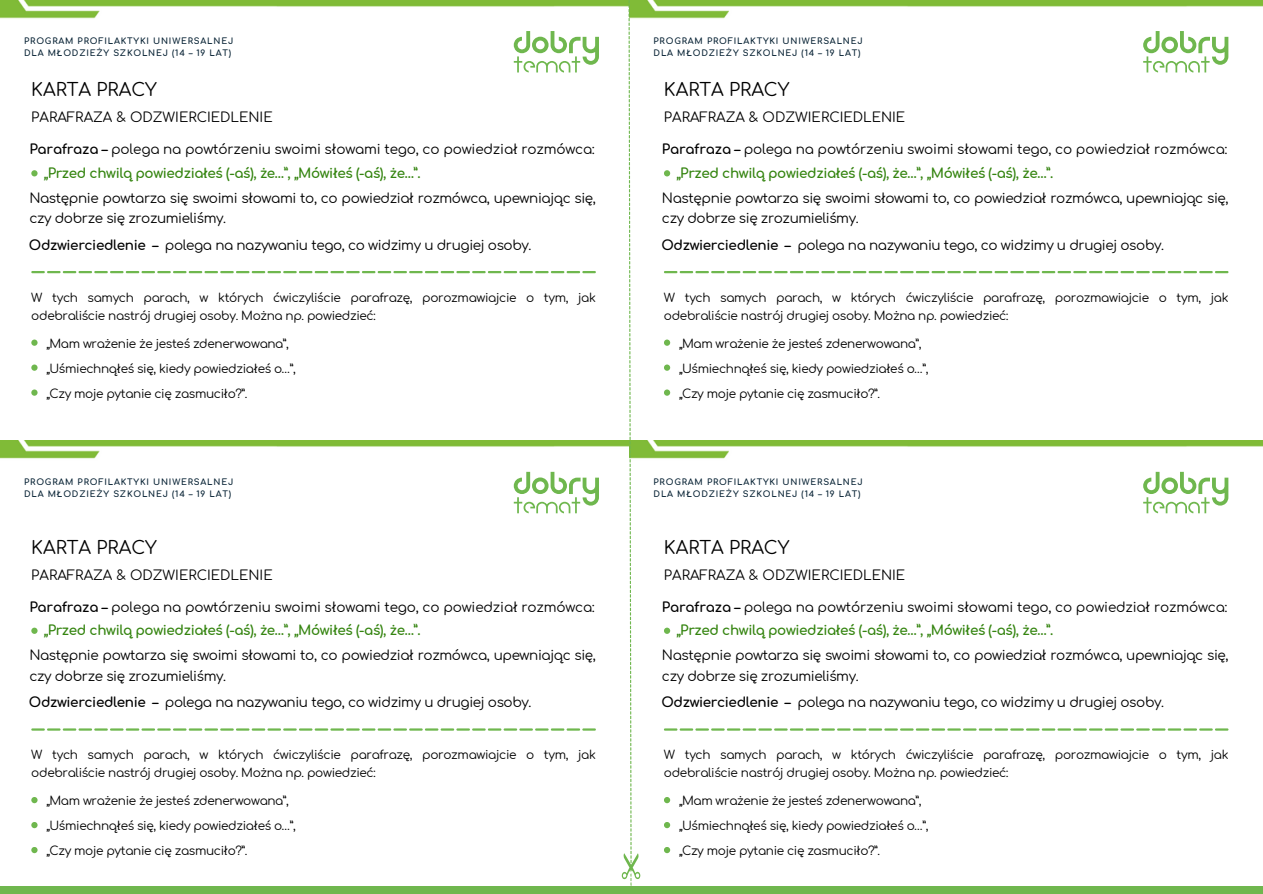
<style>
.page{position:relative;width:1263px;height:894px;background:#fff}
.page>*{position:absolute;margin:0;border:0;box-sizing:border-box;transform-origin:0 0}
.t1{font:18px "Comfortaa";color:#000}
.t2{font:700 18px "Comfortaa";color:#fff}
.t3{font:13.5px/20.2px "Comfortaa";letter-spacing:-.03em;color:#000}
.t4{font:13.5px "Comfortaa";letter-spacing:-.01em;color:#000}
.t5{font:700 13.5px "Comfortaa";letter-spacing:-.03em;color:#34840f}
.t6{font:13.5px "Comfortaa";color:#000}
.t7{font:12px/18.1px "Comfortaa";letter-spacing:-.03em;color:#000}
.t8{font:700 8.4px "Comfortaa";letter-spacing:.095em;color:#062133}
.s1{font-weight:700}
</style>
<div class="page">
<img style="left:0;top:0;width:622px;height:73px">
<img style="left:0;top:440px;width:622px;height:74px">
<img style="left:641px;top:0;width:621px;height:73px">
<img style="left:641px;top:440px;width:621px;height:74px">
<svg style="left:514px;top:31px;width:85px;height:41px"></svg>
<svg style="left:514px;top:471px;width:85px;height:42px"></svg>
<svg style="left:1143px;top:31px;width:85px;height:41px"></svg>
<svg style="left:1143px;top:471px;width:85px;height:42px"></svg>
<svg style="left:622px;top:0;width:19px;height:885px"></svg>
<div style="left:0;top:885px;width:1262px;height:8px;background:#6fb74e"></div>
<svg style="left:31px;top:271px;width:565px;height:2px"></svg>
<svg style="left:664px;top:271px;width:564px;height:2px"></svg>
<svg style="left:31px;top:728px;width:565px;height:2px"></svg>
<svg style="left:664px;top:728px;width:564px;height:2px"></svg>
<svg style="left:31px;top:339px;width:7px;height:7px"></svg>
<div style="left:664px;top:339px;width:6px;height:7px;background:#6fb74e;border-radius:50%"></div>
<svg style="left:31px;top:796px;width:7px;height:7px"></svg>
<div style="left:664px;top:796px;width:6px;height:7px;background:#6fb74e;border-radius:50%"></div>
<div style="left:31px;top:170px;width:7px;height:6px;background:#6fb74e;border-radius:50%"></div>
<svg style="left:664px;top:170px;width:6px;height:6px"></svg>
<div style="left:31px;top:627px;width:7px;height:6px;background:#6fb74e;border-radius:50%"></div>
<svg style="left:664px;top:627px;width:6px;height:6px"></svg>
<div style="left:31px;top:364px;width:7px;height:6px;background:#6fb74e;border-radius:50%"></div>
<svg style="left:664px;top:364px;width:6px;height:6px"></svg>
<svg style="left:31px;top:821px;width:7px;height:7px"></svg>
<div style="left:664px;top:821px;width:6px;height:7px;background:#6fb74e;border-radius:50%"></div>
<div style="left:31px;top:389px;width:7px;height:6px;background:#6fb74e;border-radius:50%"></div>
<svg style="left:664px;top:389px;width:6px;height:6px"></svg>
<svg style="left:31px;top:846px;width:7px;height:6px"></svg>
<svg style="left:664px;top:847px;width:6px;height:5px"></svg>
<p class="t8" style="left:24px;top:37px;width:211px">PROGRAM PROFILAKTYKI UNIWERSALNEJ</p>
<p class="t8" style="left:24px;top:49px;width:208px">DLA MŁODZIEŻY SZKOLNEJ (14 – 19 LAT)</p>
<p class="t8" style="left:654px;top:37px;width:211px">PROGRAM PROFILAKTYKI UNIWERSALNEJ</p>
<p class="t8" style="left:654px;top:49px;width:208px">DLA MŁODZIEŻY SZKOLNEJ (14 – 19 LAT)</p>
<p class="t1" style="left:31px;top:81px;width:127px">KARTA PRACY</p>
<p class="t1" style="left:664px;top:81px;width:127px">KARTA PRACY</p>
<p class="t6" style="left:31px;top:110px;width:243px">PARAFRAZA &amp; ODZWIERCIEDLENIE</p>
<p class="t6" style="left:664px;top:110px;width:243px">PARAFRAZA &amp; ODZWIERCIEDLENIE</p>
<p class="t4" style="left:29px;top:142px;width:567px"><span class="s1">Parafraza –</span> polega na powtórzeniu swoimi słowami tego, co powiedział rozmówca:</p>
<p class="t4" style="left:662px;top:142px;width:567px"><span class="s1">Parafraza –</span> polega na powtórzeniu swoimi słowami tego, co powiedział rozmówca:</p>
<p class="t5" style="left:44px;top:166px;width:378px">„Przed chwilą powiedziałeś (-aś), że…”, „Mówiłeś (-aś), że…”.</p>
<p class="t5" style="left:676px;top:166px;width:378px">„Przed chwilą powiedziałeś (-aś), że…”, „Mówiłeś (-aś), że…”.</p>
<p class="t3" style="left:29px;top:188px;width:568px">Następnie powtarza się swoimi słowami to, co powiedział rozmówca, upewniając się, czy dobrze się zrozumieliśmy.</p>
<p class="t3" style="left:662px;top:188px;width:568px">Następnie powtarza się swoimi słowami to, co powiedział rozmówca, upewniając się, czy dobrze się zrozumieliśmy.</p>
<p class="t3" style="left:29px;top:235px;width:504px"><span class="s1">Odzwierciedlenie –</span> polega na nazywaniu tego, co widzimy u drugiej osoby.</p>
<p class="t3" style="left:661px;top:235px;width:504px"><span class="s1">Odzwierciedlenie –</span> polega na nazywaniu tego, co widzimy u drugiej osoby.</p>
<p class="t7" style="left:31px;top:289px;width:566px">W tych samych parach, w których ćwiczyliście parafrazę, porozmawiajcie o tym, jak odebraliście nastrój drugiej osoby. Można np. powiedzieć:</p>
<p class="t7" style="left:664px;top:289px;width:566px">W tych samych parach, w których ćwiczyliście parafrazę, porozmawiajcie o tym, jak odebraliście nastrój drugiej osoby. Można np. powiedzieć:</p>
<p class="t7" style="left:46px;top:334px;width:244px">„Mam wrażenie że jesteś zdenerwowana”,</p>
<p class="t7" style="left:679px;top:334px;width:244px">„Mam wrażenie że jesteś zdenerwowana”,</p>
<p class="t7" style="left:46px;top:359px;width:251px">„Uśmiechnąłeś się, kiedy powiedziałeś o…”,</p>
<p class="t7" style="left:679px;top:359px;width:251px">„Uśmiechnąłeś się, kiedy powiedziałeś o…”,</p>
<p class="t7" style="left:46px;top:384px;width:203px">„Czy moje pytanie cię zasmuciło?”.</p>
<p class="t7" style="left:679px;top:384px;width:203px">„Czy moje pytanie cię zasmuciło?”.</p>
<p class="t8" style="left:24px;top:477px;width:211px">PROGRAM PROFILAKTYKI UNIWERSALNEJ</p>
<p class="t8" style="left:24px;top:489px;width:208px">DLA MŁODZIEŻY SZKOLNEJ (14 – 19 LAT)</p>
<p class="t8" style="left:654px;top:477px;width:211px">PROGRAM PROFILAKTYKI UNIWERSALNEJ</p>
<p class="t8" style="left:654px;top:489px;width:208px">DLA MŁODZIEŻY SZKOLNEJ (14 – 19 LAT)</p>
<p class="t1" style="left:31px;top:538px;width:127px">KARTA PRACY</p>
<p class="t1" style="left:664px;top:538px;width:127px">KARTA PRACY</p>
<p class="t6" style="left:31px;top:567px;width:243px">PARAFRAZA &amp; ODZWIERCIEDLENIE</p>
<p class="t6" style="left:664px;top:567px;width:243px">PARAFRAZA &amp; ODZWIERCIEDLENIE</p>
<p class="t4" style="left:29px;top:599px;width:567px"><span class="s1">Parafraza –</span> polega na powtórzeniu swoimi słowami tego, co powiedział rozmówca:</p>
<p class="t4" style="left:662px;top:599px;width:567px"><span class="s1">Parafraza –</span> polega na powtórzeniu swoimi słowami tego, co powiedział rozmówca:</p>
<p class="t5" style="left:44px;top:623px;width:378px">„Przed chwilą powiedziałeś (-aś), że…”, „Mówiłeś (-aś), że…”.</p>
<p class="t5" style="left:676px;top:623px;width:378px">„Przed chwilą powiedziałeś (-aś), że…”, „Mówiłeś (-aś), że…”.</p>
<p class="t3" style="left:29px;top:645px;width:568px">Następnie powtarza się swoimi słowami to, co powiedział rozmówca, upewniając się, czy dobrze się zrozumieliśmy.</p>
<p class="t3" style="left:662px;top:645px;width:568px">Następnie powtarza się swoimi słowami to, co powiedział rozmówca, upewniając się, czy dobrze się zrozumieliśmy.</p>
<p class="t3" style="left:29px;top:692px;width:504px"><span class="s1">Odzwierciedlenie –</span> polega na nazywaniu tego, co widzimy u drugiej osoby.</p>
<p class="t3" style="left:661px;top:692px;width:504px"><span class="s1">Odzwierciedlenie –</span> polega na nazywaniu tego, co widzimy u drugiej osoby.</p>
<p class="t7" style="left:31px;top:746px;width:566px">W tych samych parach, w których ćwiczyliście parafrazę, porozmawiajcie o tym, jak odebraliście nastrój drugiej osoby. Można np. powiedzieć:</p>
<p class="t7" style="left:664px;top:746px;width:566px">W tych samych parach, w których ćwiczyliście parafrazę, porozmawiajcie o tym, jak odebraliście nastrój drugiej osoby. Można np. powiedzieć:</p>
<p class="t7" style="left:46px;top:791px;width:244px">„Mam wrażenie że jesteś zdenerwowana”,</p>
<p class="t7" style="left:679px;top:791px;width:244px">„Mam wrażenie że jesteś zdenerwowana”,</p>
<p class="t7" style="left:46px;top:816px;width:251px">„Uśmiechnąłeś się, kiedy powiedziałeś o…”,</p>
<p class="t7" style="left:679px;top:816px;width:251px">„Uśmiechnąłeś się, kiedy powiedziałeś o…”,</p>
<p class="t7" style="left:46px;top:841px;width:203px">„Czy moje pytanie cię zasmuciło?”.</p>
<p class="t7" style="left:679px;top:841px;width:203px">„Czy moje pytanie cię zasmuciło?”.</p>
<p class="t2" style="left:629px;top:868px;width:9px">1</p>
</div>
